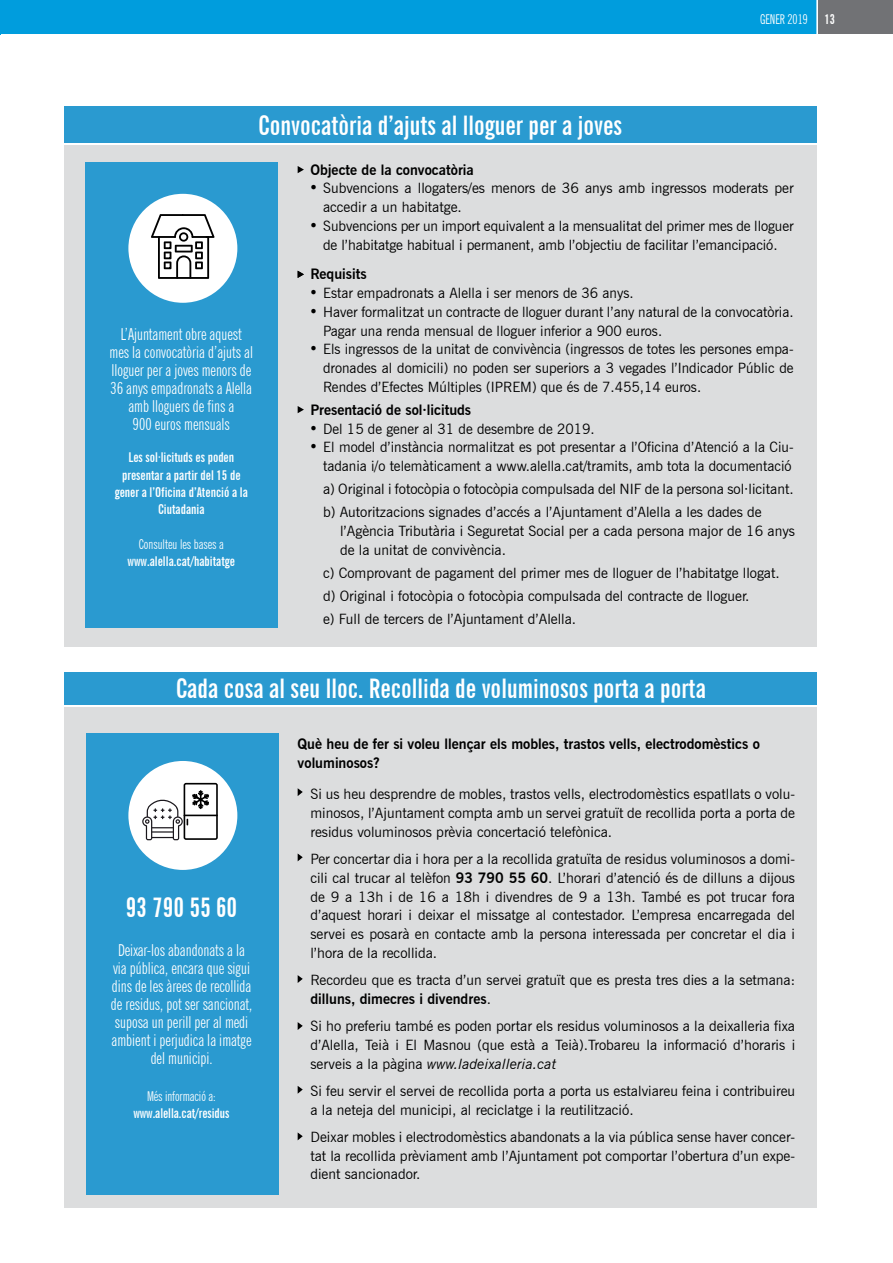
<style>
.page{position:relative;width:893px;height:1263px;background:#fff}
.page>*{position:absolute;margin:0;border:0;box-sizing:border-box;transform-origin:0 0}
.t1{font:700 extra-condensed 27px "News Gothic BT";color:#fff}
.t2{font:extra-condensed 16.5px/18px "News Gothic BT";color:#fff;text-align:center}
.t3{font:14.25px/18.8px "News Gothic BT";color:#000}
.t4{font:700 14.25px/18.8px "News Gothic BT";color:#000}
.t5{font:700 extra-condensed 13.5px/17.2px "News Gothic BT";color:#fff;text-align:center}
.t6{font:extra-condensed 13.5px "News Gothic BT";color:#fff}
.s1{font-weight:700}
.s2{font-family:"Times New Roman";font-size:18px}
.s3{font-style:italic}
</style>
<div class="page">
<div style="left:818px;top:0;width:75px;height:34px;background:#717275"></div>
<div style="left:0;top:0;width:816px;height:34px;background:#009ddd"></div>
<div style="left:64px;top:672px;width:752px;height:32px;background:#2a9ad0"></div>
<div style="left:64px;top:707px;width:752px;height:501px;background:#dcddde"></div>
<div style="left:86px;top:733px;width:193px;height:461px;background:#2a9ad0"></div>
<svg style="left:298px;top:1022px;width:5px;height:8px"></svg>
<svg style="left:298px;top:854px;width:5px;height:7px"></svg>
<svg style="left:298px;top:788px;width:5px;height:8px"></svg>
<svg style="left:298px;top:975px;width:5px;height:8px"></svg>
<svg style="left:298px;top:1086px;width:5px;height:8px"></svg>
<svg style="left:298px;top:1132px;width:5px;height:8px"></svg>
<div style="left:64px;top:145px;width:752px;height:501px;background:#dcddde"></div>
<svg style="left:298px;top:166px;width:6px;height:7px"></svg>
<svg style="left:298px;top:271px;width:6px;height:7px"></svg>
<div style="left:85px;top:162px;width:193px;height:466px;background:#2a9ad0"></div>
<div style="left:64px;top:106px;width:752px;height:37px;background:#2a9ad0"></div>
<svg style="left:298px;top:406px;width:6px;height:7px"></svg>
<div style="left:128px;top:761px;width:109px;height:109px;background:#fff;border-radius:50%"></div>
<div style="left:128px;top:194px;width:109px;height:109px;background:#fff;border-radius:50%"></div>
<svg style="left:151px;top:214px;width:64px;height:65px"></svg>
<svg style="left:142px;top:783px;width:76px;height:57px"></svg>
<h1 class="t1" style="left:258px;top:109px;width:365px">Convocatòria d’ajuts al lloguer per a joves</h1>
<p class="t6" style="left:760px;top:11px;width:76px">GENER 2019 <span class="s1">13</span></p>
<p class="t2" style="left:110px;top:325px;width:145px">L’Ajuntament obre aquest mes la convocatòria d’ajuts al lloguer per a joves menors de<br>36 anys empadronats a Alella amb lloguers de fins a<br>900 euros mensuals</p>
<p class="t5" style="left:115px;top:449px;width:135px">Les sol·licituds es poden presentar a partir del 15 de gener a l’Oficina d’Atenció a la<br>Ciutadania</p>
<p class="t6" style="left:139px;top:536px;width:86px">Consulteu les bases a</p>
<p class="t5" style="left:128px;top:552px;width:109px">www.alella.cat/habitatge</p>
<p class="t4" style="left:310px;top:160px;width:165px">Objecte de la convocatòria</p>
<p class="t3" style="left:323px;top:179px;width:472px;text-indent:-13px"><span class="s2">•</span> Subvencions a llogaters/es menors de 36 anys amb ingressos moderats per accedir a un habitatge.</p>
<p class="t3" style="left:310px;top:216px;width:485px;text-align:center"><span class="s2">•</span> Subvencions per un import equivalent a la mensualitat del primer mes de lloguer de l’habitatge habitual i permanent, amb l’objectiu de facilitar l’emancipació.</p>
<p class="t4" style="left:310px;top:265px;width:58px">Requisits</p>
<p class="t3" style="left:310px;top:284px;width:325px"><span class="s2">•</span> Estar empadronats a Alella i ser menors de 36 anys.</p>
<p class="t3" style="left:323px;top:302px;width:472px;text-indent:-13px"><span class="s2">•</span> Haver formalitzat un contracte de lloguer durant l’any natural de la convocatòria.<br>Pagar una renda mensual de lloguer inferior a 900 euros.</p>
<p class="t3" style="left:323px;top:340px;width:472px;text-align:justify;text-indent:-13px"><span class="s2">•</span> Els ingressos de la unitat de convivència (ingressos de totes les persones empa&shy;dronades al domicili) no poden ser superiors a 3 vegades l’Indicador Públic de Rendes d’Efectes Múltiples (IPREM) que és de 7.455,14 euros.</p>
<p class="t4" style="left:310px;top:400px;width:162px">Presentació de sol·licituds</p>
<p class="t3" style="left:310px;top:419px;width:286px"><span class="s2">•</span> Del 15 de gener al 31 de desembre de 2019.</p>
<p class="t3" style="left:310px;top:438px;width:485px;text-align:right"><span class="s2">•</span> El model d’instància normalitzat es pot presentar a l’Oficina d’Atenció a la Ciu&shy;tadania i/o telemàticament a www.alella.cat/tramits, amb tota la documentació</p>
<p class="t3" style="left:323px;top:478px;width:472px;line-height:23px">a) Original i fotocòpia o fotocòpia compulsada del NIF de la persona sol·licitant. b) Autoritzacions signades d’accés a l’Ajuntament d’Alella a les dades de</p>
<p class="t3" style="left:340px;top:521px;width:456px">l’Agència Tributària i Seguretat Social per a cada persona major de 16 anys de la unitat de convivència.</p>
<p class="t3" style="left:323px;top:561px;width:458px;line-height:23px">c) Comprovant de pagament del primer mes de lloguer de l’habitatge llogat. d) Original i fotocòpia o fotocòpia compulsada del contracte de lloguer.<br>e) Full de tercers de l’Ajuntament d’Alella.</p>
<h1 class="t1" style="left:176px;top:672px;width:532px">Cada cosa al seu lloc. Recollida de voluminosos porta a porta</h1>
<h1 class="t1" style="left:126px;top:891px;width:113px">93 790 55 60</h1>
<p class="t2" style="left:111px;top:941px;width:143px">Deixar-los abandonats a la via pública, encara que sigui dins de les àrees de recollida de residus, pot ser sancionat, suposa un perill per al medi ambient i perjudica la imatge del municipi.</p>
<p class="t6" style="left:147px;top:1088px;width:70px">Més informació a:</p>
<p class="t5" style="left:133px;top:1105px;width:97px">www.alella.cat/residus</p>
<p class="t4" style="left:298px;top:734px;width:464px">Què heu de fer si voleu llençar els mobles, trastos vells, electrodomèstics o voluminosos?</p>
<p class="t3" style="left:310px;top:785px;width:486px;text-align:justify">Si us heu desprendre de mobles, trastos vells, electrodomèstics espatllats o volu&shy;minosos, l’Ajuntament compta amb un servei gratuït de recollida porta a porta de residus voluminosos prèvia concertació telefònica.</p>
<p class="t3" style="left:310px;top:849px;width:486px;text-align:justify">Per concertar dia i hora per a la recollida gratuïta de residus voluminosos a domi&shy;cili cal trucar al telèfon <span class="s1">93 790 55 60</span>. L’horari d’atenció és de dilluns a dijous de 9 a 13h i de 16 a 18h i divendres de 9 a 13h. També es pot trucar fora d’aquest horari i deixar el missatge al contestador. L’empresa encarregada del servei es posarà en contacte amb la persona interessada per concretar el dia i l’hora de la recollida.</p>
<p class="t3" style="left:310px;top:970px;width:486px">Recordeu que es tracta d’un servei gratuït que es presta tres dies a la setmana: <span class="s1">dilluns, dimecres i divendres</span>.</p>
<p class="t3" style="left:310px;top:1017px;width:486px;text-align:justify">Si ho preferiu també es poden portar els residus voluminosos a la deixalleria fixa d’Alella, Teià i El Masnou (que està a Teià).Trobareu la informació d’horaris i serveis a la pàgina <span class="s3">www.ladeixalleria.cat</span></p>
<p class="t3" style="left:310px;top:1081px;width:486px">Si feu servir el servei de recollida porta a porta us estalviareu feina i contribuireu a la neteja del municipi, al reciclatge i la reutilització.</p>
<p class="t3" style="left:310px;top:1127px;width:486px;text-align:justify">Deixar mobles i electrodomèstics abandonats a la via pública sense haver concer&shy;tat la recollida prèviament amb l’Ajuntament pot comportar l’obertura d’un expe&shy;dient sancionador.</p>
</div>
